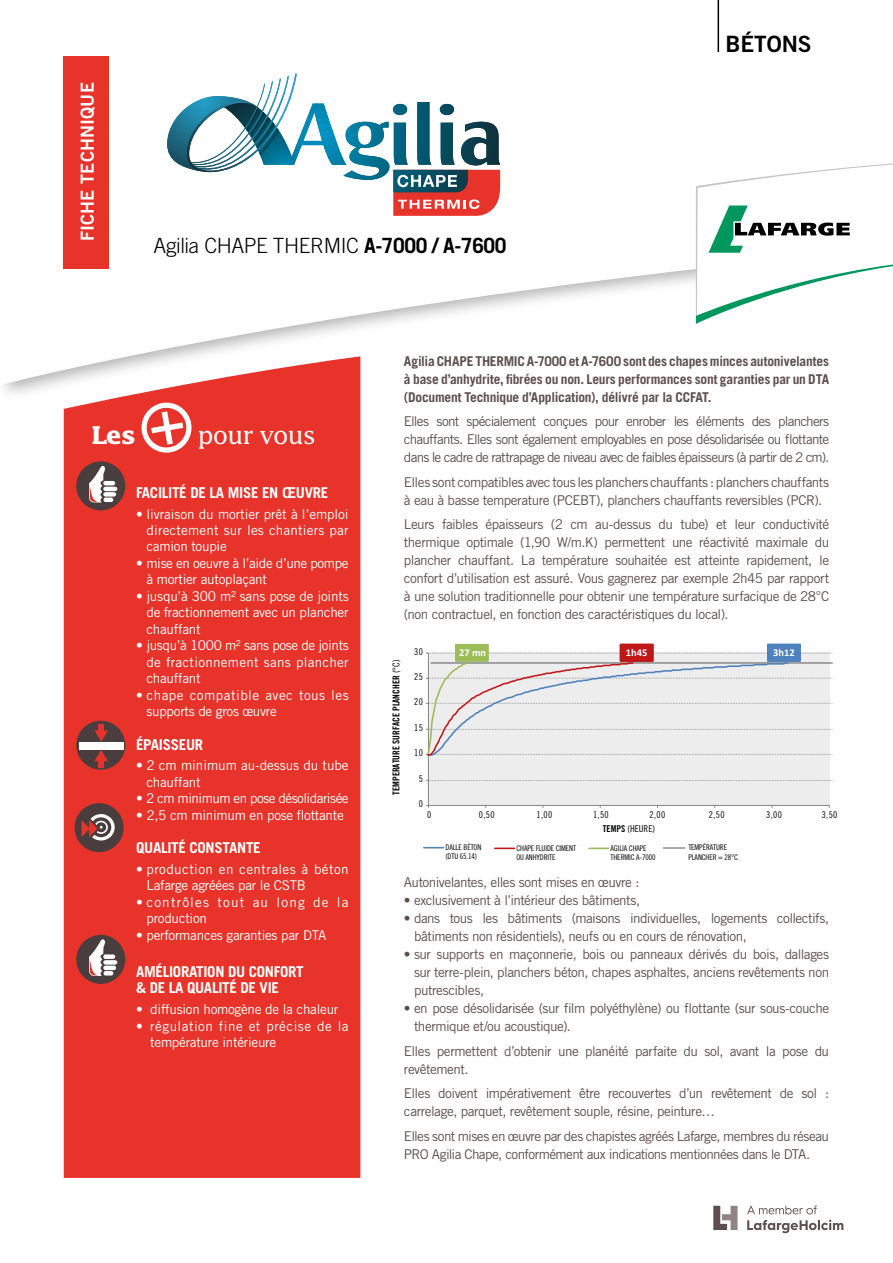
<style>
.page{position:relative;width:893px;height:1263px;background:#fff}
.page>*{position:absolute;margin:0;border:0;box-sizing:border-box;transform-origin:0 0}
.t1{font:24.6px "Lucida";letter-spacing:-.04em;color:#fff}
.t2{font:700 24.6px "Lucida";color:#fff}
.t3{font:22.5px "Trade Gothic Bold Two";color:#000}
.t4{font:300 21px "Trade Gothic";letter-spacing:-.02em;color:#000}
.t5{font:18px "Trade Gothic Bold Two";letter-spacing:.01em;color:#fff}
.t6{font:700 15px/16.5px "Trade Gothic LT Std";letter-spacing:-.02em;color:#fff}
.t7{font:13.5px/18px "Trade Gothic LT Std";letter-spacing:-.035em;color:#5d4f4d}
.t8{font:13.5px/16.5px "Trade Gothic LT Std";letter-spacing:-.02em;color:#fff;text-align:justify}
.t9{font:700 13.5px/18px "Trade Gothic LT Std";letter-spacing:-.02em;color:#5d4f4d;text-align:justify}
.t10{font:13.5px/16.5px "Trade Gothic LT Std";letter-spacing:.035em;color:#fff}
.t11{font:13.5px/16.5px "Trade Gothic LT Std";letter-spacing:.03em;color:#fff}
.t12{font:13.5px/16.5px "Trade Gothic LT Std";letter-spacing:.09em;color:#fff}
.t13{font:13.5px "Trade Gothic LT Std";letter-spacing:-.04em;color:#fff}
.t14{font:700 10.5px "Calibri";color:#fff}
.t15{font:9.45px "Trade Gothic Cond Eighteen";letter-spacing:.04em;color:#010202}
.t16{font:9.45px "Trade Gothic Bold Cond Twenty";color:#010202}
.t17{font:7.8px/9.4px "Trade Gothic Cond Eighteen";letter-spacing:-.015em;color:#010202}
.s1{font-weight:700}
.s2{font-family:"Trade Gothic Cond Eighteen"}
.s3{font-family:"Trade Gothic Bold Cond Twenty"}
</style>
<div class="page">
<svg style="left:3px;top:0;width:717px;height:385px"></svg>
<div style="left:64px;top:356px;width:296px;height:822px;background:#e7332a"></div>
<div style="left:64px;top:57px;width:45px;height:212px;background:#e7332a"></div>
<hr style="left:718px;top:0;width:1px;height:52px;background:#000">
<svg style="left:713px;top:1206px;width:24px;height:24px"></svg>
<svg style="left:747px;top:1220px;width:96px;height:13px"></svg>
<svg style="left:747px;top:1205px;width:70px;height:9px"></svg>
<svg style="left:696px;top:162px;width:197px;height:162px"></svg>
<div style="left:76px;top:461px;width:49px;height:49px;background:#493e3d;border-radius:50%"></div>
<hr style="left:103px;top:481px;width:12px;height:4px;background:#fff;border-radius:2px">
<hr style="left:103px;top:487px;width:14px;height:4px;background:#fff;border-radius:2px">
<div style="left:103px;top:492px;width:13px;height:5px;background:#fff;border-radius:2px"></div>
<div style="left:104px;top:497px;width:9px;height:5px;background:#fff;border-radius:2px"></div>
<svg style="left:89px;top:465px;width:18px;height:38px"></svg>
<div style="left:76px;top:935px;width:49px;height:49px;background:#493e3d;border-radius:50%"></div>
<div style="left:103px;top:954px;width:12px;height:5px;background:#fff;border-radius:2px"></div>
<div style="left:103px;top:960px;width:14px;height:5px;background:#fff;border-radius:2px"></div>
<div style="left:103px;top:965px;width:13px;height:5px;background:#fff;border-radius:2px"></div>
<svg style="left:89px;top:939px;width:24px;height:37px"></svg>
<svg style="left:136px;top:397px;width:59px;height:61px"></svg>
<div style="left:75px;top:803px;width:49px;height:49px;background:#493e3d;border-radius:50%"></div>
<svg style="left:82px;top:814px;width:33px;height:26px"></svg>
<svg style="left:157px;top:74px;width:343px;height:142px"></svg>
<div style="left:76px;top:721px;width:49px;height:49px;background:#493e3d;border-radius:50%"></div>
<div style="left:79px;top:742px;width:44px;height:7px;background:#fff"></div>
<div style="left:98px;top:724px;width:6px;height:12px;background:#e7332a"></div>
<svg style="left:94px;top:730px;width:14px;height:12px"></svg>
<div style="left:98px;top:756px;width:6px;height:12px;background:#e7332a"></div>
<svg style="left:94px;top:750px;width:14px;height:11px"></svg>
<div style="left:428px;top:653px;width:402px;height:153px;background:#ededed"></div>
<hr style="left:428px;top:653px;width:1px;height:152px;background:#868686">
<hr style="left:428px;top:805px;width:401px;height:1px;background:#868686">
<svg style="left:424px;top:847px;width:19px;height:1px"></svg>
<svg style="left:495px;top:847px;width:19px;height:2px"></svg>
<hr style="left:589px;top:847px;width:20px;height:2px;background:#9cbb59">
<svg style="left:663px;top:848px;width:22px;height:1px"></svg>
<svg style="left:426px;top:780px;width:407px;height:1px"></svg>
<svg style="left:426px;top:653px;width:407px;height:1px"></svg>
<svg style="left:426px;top:661px;width:407px;height:95px"></svg>
<div style="left:456px;top:645px;width:32px;height:16px;background:#9cbb59"></div>
<div style="left:455px;top:644px;width:34px;height:18px;border:2px solid #9cbb59"></div>
<div style="left:621px;top:645px;width:32px;height:16px;background:#c01718"></div>
<div style="left:620px;top:644px;width:33px;height:18px;border:2px solid #c01718"></div>
<div style="left:768px;top:645px;width:32px;height:16px;background:#4e81be"></div>
<div style="left:767px;top:644px;width:34px;height:18px;border:2px solid #4e81be"></div>
<h3 class="t5" style="left:76px;top:241px;width:160px;rotate:-90deg">FICHE TECHNIQUE</h3>
<h3 class="t4" style="left:154px;top:233px;width:354px">Agilia CHAPE THERMIC <span class="s1">A-7000 / A-7600</span></h3>
<h2 class="t3" style="left:725px;top:30px;width:88px">BÉTONS</h2>
<h1 class="t2" style="left:91px;top:420px;width:46px">Les</h1>
<h1 class="t1" style="left:198px;top:420px;width:120px">pour vous</h1>
<p class="t6" style="left:136px;top:484px;width:194px">FACILITÉ DE LA MISE EN ŒUVRE</p>
<p class="t8" style="left:146px;top:505px;width:204px;text-indent:-10px">• livraison du mortier prêt à l’emploi directement sur les chantiers par camion toupie</p>
<p class="t8" style="left:146px;top:555px;width:204px;text-indent:-10px">• mise en oeuvre à l’aide d’une pompe à mortier autoplaçant</p>
<p class="t8" style="left:146px;top:588px;width:204px;text-indent:-10px">• jusqu’à 300 m² sans pose de joints de fractionnement avec un plancher chauffant</p>
<p class="t8" style="left:146px;top:637px;width:204px;text-indent:-10px">• jusqu’à 1000 m² sans pose de joints de fractionnement sans plancher chauffant</p>
<p class="t10" style="left:146px;top:687px;width:204px;text-indent:-10px">• chape compatible avec tous les supports de gros œuvre</p>
<p class="t6" style="left:136px;top:736px;width:69px">ÉPAISSEUR</p>
<p class="t8" style="left:146px;top:757px;width:204px;text-indent:-10px">• 2 cm minimum au-dessus du tube chauffant</p>
<p class="t13" style="left:136px;top:790px;width:214px">• 2 cm minimum en pose désolidarisée</p>
<p class="t8" style="left:136px;top:806px;width:209px">• 2,5 cm minimum en pose flottante</p>
<p class="t6" style="left:136px;top:839px;width:126px">QUALITÉ CONSTANTE</p>
<p class="t11" style="left:146px;top:860px;width:204px;text-indent:-10px">• production en centrales à béton<br>Lafarge agréées par le CSTB</p>
<p class="t12" style="left:146px;top:893px;width:204px;text-indent:-10px">• contrôles tout au long de la production</p>
<p class="t8" style="left:136px;top:926px;width:192px">• performances garanties par DTA</p>
<p class="t6" style="left:136px;top:963px;width:169px">AMÉLIORATION DU CONFORT &amp; DE LA QUALITÉ DE VIE</p>
<p class="t8" style="left:136px;top:1001px;width:204px">• diffusion homogène de la chaleur</p>
<p class="t10" style="left:150px;top:1017px;width:200px;text-indent:-14px">• régulation fine et précise de la température intérieure</p>
<p class="t9" style="left:404px;top:352px;width:427px">Agilia CHAPE THERMIC A-7000 et A-7600 sont des chapes minces autonivelantes à base d’anhydrite, fibrées ou non. Leurs performances sont garanties par un DTA (Document Technique d’Application), délivré par la CCFAT.</p>
<p class="t7" style="left:404px;top:412px;width:427px;text-align:justify">Elles sont spécialement conçues pour enrober les éléments des planchers chauffants. Elles sont également employables en pose désolidarisée ou flottante dans le cadre de rattrapage de niveau avec de faibles épaisseurs (à partir de 2 cm).</p>
<p class="t7" style="left:404px;top:473px;width:427px">Elles sont compatibles avec tous les planchers chauffants : planchers chauffants à eau à basse temperature (PCEBT), planchers chauffants reversibles (PCR).</p>
<p class="t7" style="left:404px;top:515px;width:427px;text-align:justify">Leurs faibles épaisseurs (2 cm au-dessus du tube) et leur conductivité thermique optimale (1,90 W/m.K) permettent une réactivité maximale du plancher chauffant. La température souhaitée est atteinte rapidement, le confort d’utilisation est assuré. Vous gagnerez par exemple 2h45 par rapport à une solution traditionnelle pour obtenir une température surfacique de 28°C (non contractuel, en fonction des caractéristiques du local).</p>
<p class="t16" style="left:390px;top:795px;width:136px;rotate:-90deg">TEMPERATURE SURFACE PLANCHER <span class="s2">(°C)</span></p>
<p class="t15" style="left:414px;top:646px;width:10px">30</p>
<p class="t15" style="left:414px;top:671px;width:10px">25</p>
<p class="t15" style="left:414px;top:696px;width:10px">20</p>
<p class="t15" style="left:414px;top:722px;width:10px">15</p>
<p class="t15" style="left:414px;top:747px;width:10px">10</p>
<p class="t15" style="left:419px;top:772px;width:6px">5</p>
<p class="t15" style="left:419px;top:798px;width:6px">0</p>
<p class="t14" style="left:459px;top:645px;width:29px">27 mn</p>
<p class="t14" style="left:626px;top:645px;width:23px">1h45</p>
<p class="t14" style="left:773px;top:645px;width:23px">3h12</p>
<p class="t15" style="left:427px;top:809px;width:6px">0</p>
<p class="t15" style="left:479px;top:809px;width:17px">0,50</p>
<p class="t15" style="left:537px;top:809px;width:17px">1,00</p>
<p class="t15" style="left:593px;top:809px;width:17px">1,50</p>
<p class="t15" style="left:649px;top:809px;width:17px">2,00</p>
<p class="t15" style="left:709px;top:809px;width:17px">2,50</p>
<p class="t15" style="left:766px;top:809px;width:17px">3,00</p>
<p class="t15" style="left:822px;top:809px;width:17px">3,50</p>
<p class="t15" style="left:603px;top:823px;width:54px"><span class="s3">TEMPS</span> (HEURE)</p>
<p class="t17" style="left:445px;top:842px;width:37px">DALLE BÉTON (DTU 65.14)</p>
<p class="t17" style="left:516px;top:843px;width:61px">CHAPE FLUIDE CIMENT<br>OU ANHYDRITE</p>
<p class="t17" style="left:611px;top:843px;width:47px">AGILIA CHAPE<br>THERMIC A-7000</p>
<p class="t17" style="left:688px;top:843px;width:51px">TEMPÉRATURE<br>PLANCHER = 28°C</p>
<p class="t7" style="left:404px;top:873px;width:237px">Autonivelantes, elles sont mises en œuvre :</p>
<p class="t7" style="left:404px;top:891px;width:238px">• exclusivement à l’intérieur des bâtiments,</p>
<p class="t7" style="left:414px;top:909px;width:417px;text-indent:-10px">• dans tous les bâtiments (maisons individuelles, logements collectifs, bâtiments non résidentiels), neufs ou en cours de rénovation,</p>
<p class="t7" style="left:414px;top:945px;width:417px;text-align:justify;text-indent:-10px">• sur supports en maçonnerie, bois ou panneaux dérivés du bois, dallages sur terre-plein, planchers béton, chapes asphaltes, anciens revêtements non putrescibles,</p>
<p class="t7" style="left:414px;top:999px;width:417px;text-indent:-10px">• en pose désolidarisée (sur film polyéthylène) ou flottante (sur sous-couche thermique et/ou acoustique).</p>
<p class="t7" style="left:404px;top:1042px;width:427px">Elles permettent d’obtenir une planéité parfaite du sol, avant la pose du revêtement.</p>
<p class="t7" style="left:404px;top:1084px;width:427px">Elles doivent impérativement être recouvertes d’un revêtement de sol : carrelage, parquet, revêtement souple, résine, peinture…</p>
<p class="t7" style="left:404px;top:1126px;width:427px">Elles sont mises en œuvre par des chapistes agréés Lafarge, membres du réseau<br>PRO Agilia Chape, conformément aux indications mentionnées dans le DTA.</p>
</div>
